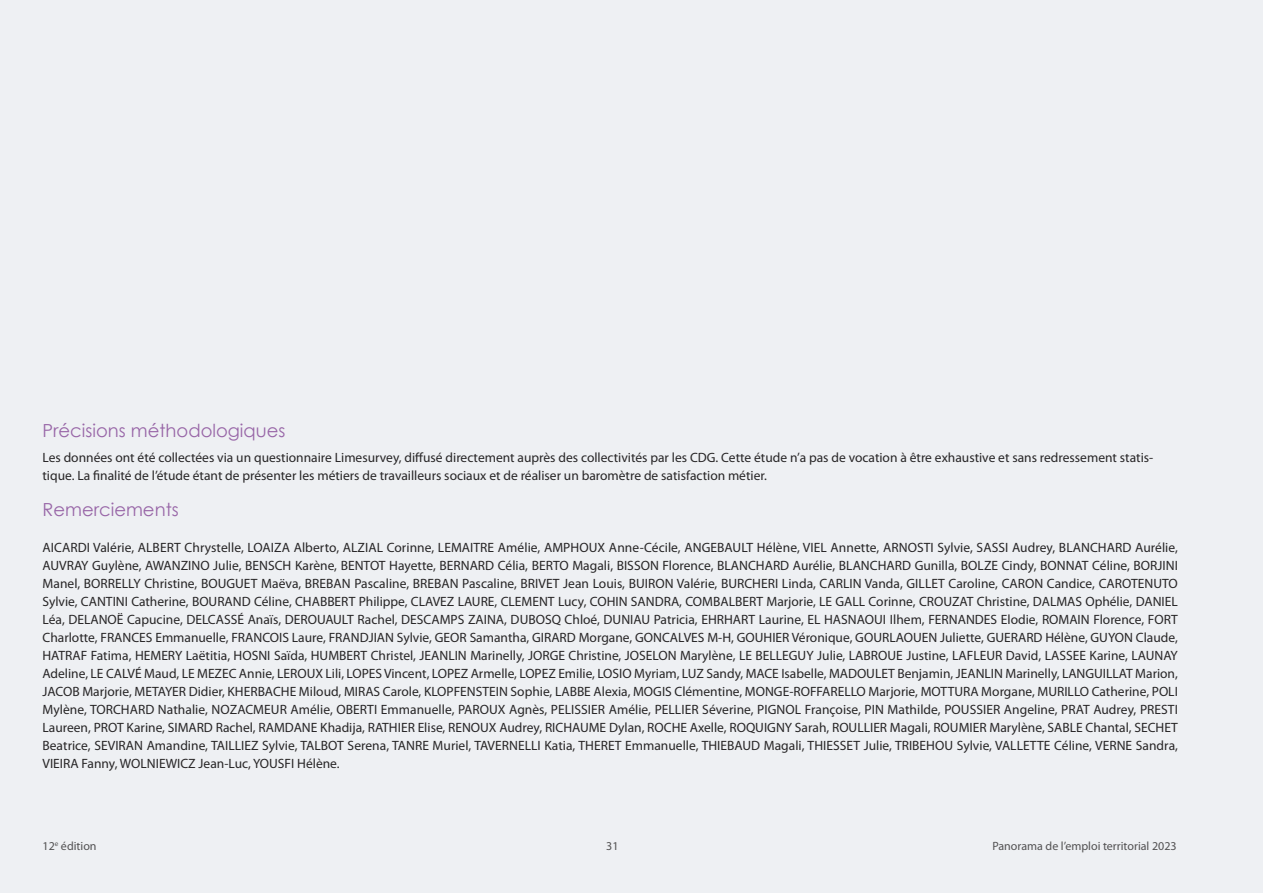
<style>
.page{position:relative;width:1263px;height:893px;background:#eef0f3}
.page>*{position:absolute;margin:0;border:0;box-sizing:border-box;transform-origin:0 0}
.t1{font:18px "Century Gothic";color:#9866a7}
.t2{font:13.5px/18px "Myriad Pro";color:#272526}
.t3{font:12px "Myriad Pro";color:#525152}
</style>
<div class="page">
<p class="t1" style="left:43px;top:419px;width:244px">Précisions méthodologiques</p>
<p class="t2" style="left:43px;top:450px;width:1112px">Les données ont été collectées via un questionnaire Limesurvey, diffusé directement auprès des collectivités par les CDG. Cette étude n’a pas de vocation à être exhaustive et sans redressement statis&shy;tique. La finalité de l’étude étant de présenter les métiers de travailleurs sociaux et de réaliser un baromètre de satisfaction métier.</p>
<p class="t1" style="left:43px;top:498px;width:138px">Remerciements</p>
<p class="t2" style="left:43px;top:540px;width:1137px;text-align:justify">AICARDI Valérie, ALBERT Chrystelle, LOAIZA Alberto, ALZIAL Corinne, LEMAITRE Amélie, AMPHOUX Anne-Cécile, ANGEBAULT Hélène, VIEL Annette, ARNOSTI Sylvie, SASSI Audrey, BLANCHARD Aurélie, AUVRAY Guylène, AWANZINO Julie, BENSCH Karène, BENTOT Hayette, BERNARD Célia, BERTO Magali, BISSON Florence, BLANCHARD Aurélie, BLANCHARD Gunilla, BOLZE Cindy, BONNAT Céline, BORJINI Manel, BORRELLY Christine, BOUGUET Maëva, BREBAN Pascaline, BREBAN Pascaline, BRIVET Jean Louis, BUIRON Valérie, BURCHERI Linda, CARLIN Vanda, GILLET Caroline, CARON Candice, CAROTENUTO Sylvie, CANTINI Catherine, BOURAND Céline, CHABBERT Philippe, CLAVEZ LAURE, CLEMENT Lucy, COHIN SANDRA, COMBALBERT Marjorie, LE GALL Corinne, CROUZAT Christine, DALMAS Ophélie, DANIEL Léa, DELANOË Capucine, DELCASSÉ Anaïs, DEROUAULT Rachel, DESCAMPS ZAINA, DUBOSQ Chloé, DUNIAU Patricia, EHRHART Laurine, EL HASNAOUI Ilhem, FERNANDES Elodie, ROMAIN Florence, FORT Charlotte, FRANCES Emmanuelle, FRANCOIS Laure, FRANDJIAN Sylvie, GEOR Samantha, GIRARD Morgane, GONCALVES M-H, GOUHIER Véronique, GOURLAOUEN Juliette, GUERARD Hélène, GUYON Claude, HATRAF Fatima, HEMERY Laëtitia, HOSNI Saïda, HUMBERT Christel, JEANLIN Marinelly, JORGE Christine, JOSELON Marylène, LE BELLEGUY Julie, LABROUE Justine, LAFLEUR David, LASSEE Karine, LAUNAY Adeline, LE CALVÉ Maud, LE MEZEC Annie, LEROUX Lili, LOPES Vincent, LOPEZ Armelle, LOPEZ Emilie, LOSIO Myriam, LUZ Sandy, MACE Isabelle, MADOULET Benjamin, JEANLIN Marinelly, LANGUILLAT Marion, JACOB Marjorie, METAYER Didier, KHERBACHE Miloud, MIRAS Carole, KLOPFENSTEIN Sophie, LABBE Alexia, MOGIS Clémentine, MONGE-ROFFARELLO Marjorie, MOTTURA Morgane, MURILLO Catherine, POLI Mylène, TORCHARD Nathalie, NOZACMEUR Amélie, OBERTI Emmanuelle, PAROUX Agnès, PELISSIER Amélie, PELLIER Séverine, PIGNOL Françoise, PIN Mathilde, POUSSIER Angeline, PRAT Audrey, PRESTI Laureen, PROT Karine, SIMARD Rachel, RAMDANE Khadija, RATHIER Elise, RENOUX Audrey, RICHAUME Dylan, ROCHE Axelle, ROQUIGNY Sarah, ROULLIER Magali, ROUMIER Marylène, SABLE Chantal, SECHET Beatrice, SEVIRAN Amandine, TAILLIEZ Sylvie, TALBOT Serena, TANRE Muriel, TAVERNELLI Katia, THERET Emmanuelle, THIEBAUD Magali, THIESSET Julie, TRIBEHOU Sylvie, VALLETTE Céline, VERNE Sandra, VIEIRA Fanny, WOLNIEWICZ Jean-Luc, YOUSFI Hélène.</p>
<p class="t3" style="left:43px;top:841px;width:56px">12<sup>e</sup> édition</p>
<p class="t3" style="left:606px;top:841px;width:14px">31</p>
<p class="t3" style="left:992px;top:841px;width:186px">Panorama de l’emploi territorial 2023</p>
</div>
